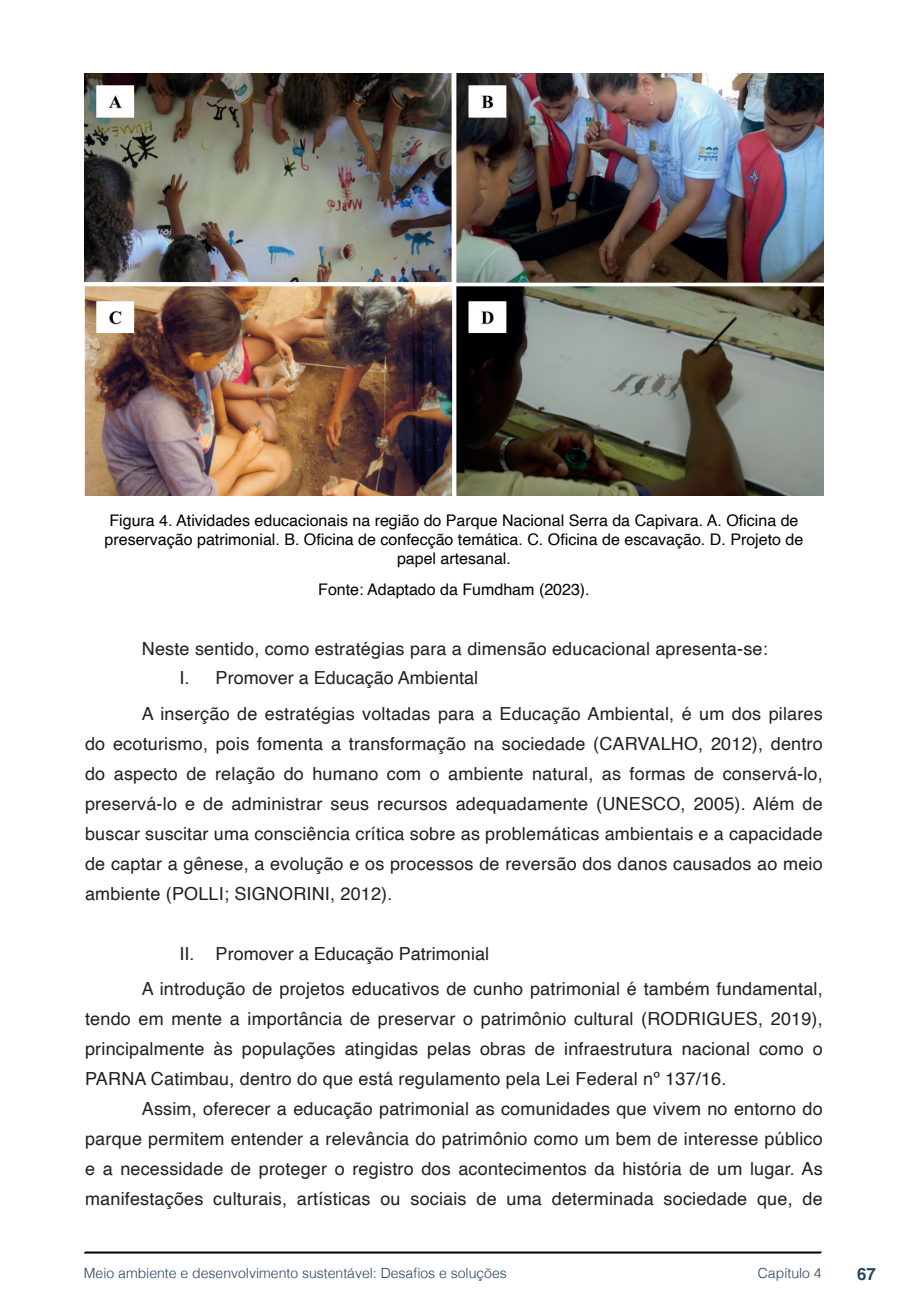
<style>
.page{position:relative;width:908px;height:1304px;background:#fff}
.page>*{position:absolute;margin:0;border:0;box-sizing:border-box;transform-origin:0 0}
.txt{font:18px/30px "Helvetica";letter-spacing:.01em;color:#231f20;text-align:justify}
.t1{font:700 16.8px "Helvetica";color:#23445f}
.imagens_graf_tab{font:16px/19.2px "Helvetica";color:#000;text-align:center}
.t2{font:300 14px "Helvetica";color:#23445f}
</style>
<div class="page">
<svg style="left:84px;top:1251px;width:737px;height:3px;background:#515151"></svg>
<img style="left:84px;top:74px;width:739px;height:421px">
<p class="imagens_graf_tab" style="left:104px;top:511px;width:700px">Figura 4. Atividades educacionais na região do Parque Nacional Serra da Capivara. A. Oficina de preservação patrimonial. B. Oficina de confecção temática. C. Oficina de escavação. D. Projeto de papel artesanal.</p>
<p class="imagens_graf_tab" style="left:318px;top:580px;width:273px">Fonte: Adaptado da Fumdham (2023).</p>
<p class="txt" style="left:142px;top:634px;width:627px">Neste sentido, como estratégias para a dimensão educacional apresenta-se:</p>
<p class="txt" style="left:179px;top:663px;width:300px">I. Promover a Educação Ambiental</p>
<p class="txt" style="left:85px;top:699px;width:738px;text-indent:57px">A inserção de estratégias voltadas para a Educação Ambiental, é um dos pilares do ecoturismo, pois fomenta a transformação na sociedade (CARVALHO, 2012), dentro do aspecto de relação do humano com o ambiente natural, as formas de conservá-lo, preservá-lo e de administrar seus recursos adequadamente (UNESCO, 2005). Além de buscar suscitar uma consciência crítica sobre as problemáticas ambientais e a capacidade de captar a gênese, a evolução e os processos de reversão dos danos causados ao meio ambiente (POLLI; SIGNORINI, 2012).</p>
<p class="txt" style="left:179px;top:939px;width:311px">II. Promover a Educação Patrimonial</p>
<p class="txt" style="left:85px;top:974px;width:738px;text-indent:57px">A introdução de projetos educativos de cunho patrimonial é também fundamental, tendo em mente a importância de preservar o patrimônio cultural (RODRIGUES, 2019), principalmente às populações atingidas pelas obras de infraestrutura nacional como o PARNA Catimbau, dentro do que está regulamento pela Lei Federal nº 137/16.</p>
<p class="txt" style="left:85px;top:1094px;width:738px;text-indent:57px">Assim, oferecer a educação patrimonial as comunidades que vivem no entorno do parque permitem entender a relevância do patrimônio como um bem de interesse público e a necessidade de proteger o registro dos acontecimentos da história de um lugar. As manifestações culturais, artísticas ou sociais de uma determinada sociedade que, de</p>
<p class="t2" style="left:84px;top:1261px;width:424px">Meio ambiente e desenvolvimento sustentável: Desafios e soluções</p>
<p class="t2" style="left:757px;top:1261px;width:65px">Capítulo 4</p>
<p class="t1" style="left:856px;top:1264px;width:20px">67</p>
</div>
